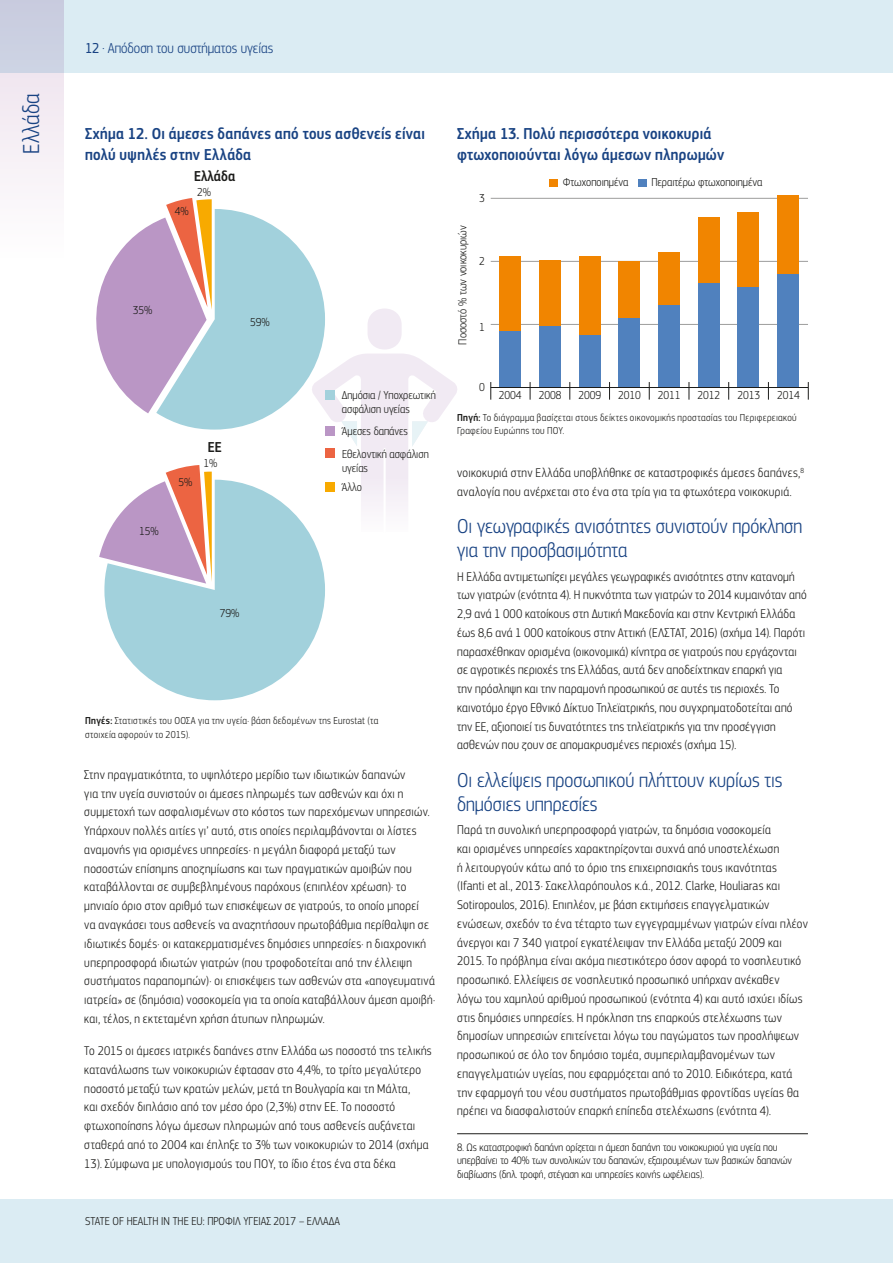
<style>
.page{position:relative;width:893px;height:1263px;background:#fff}
.page>*{position:absolute;margin:0;border:0;box-sizing:border-box;transform-origin:0 0}
.t1{font:300 24px "PF Square Sans Cond Pro";color:#194383}
.t2{font:300 21px/24px "PF Square Sans Cond Pro";color:#194383}
.t3{font:500 16.5px/21px "PF Square Sans Cond Pro";letter-spacing:.015em;color:#194383}
.t4{font:300 15px "PF Square Sans Cond Pro";color:#194383}
.t5{font:500 15px "PF Square Sans Cond Pro";color:#1d1d1b}
.t6{font:300 13.2px/18.8px "PF Square Sans Cond Pro";letter-spacing:.025em;color:#1d1d1b}
.t7{font:300 12px/13.5px "PF Square Sans Cond Pro";color:#1d1d1b}
.t8{font:300 11.25px/13.5px "PF Square Sans Cond Pro";color:#1d1d1b}
.t9{font:300 10.5px/13.5px "PF Square Sans Cond Pro";letter-spacing:.035em;color:#1d1d1b}
.s1{font-weight:400}
.s2{font-weight:500}
</style>
<div class="page">
<div style="left:0;top:0;width:64px;height:258px;background:#f7f2f7"></div>
<div style="left:0;top:0;width:893px;height:72px;background:#dbecf3"></div>
<div style="left:0;top:1199px;width:893px;height:64px;background:#dbecf3"></div>
<hr style="left:457px;top:1133px;width:351px;height:1px;background:#1d1d1b">
<svg style="left:96px;top:198px;width:361px;height:360px"></svg>
<svg style="left:104px;top:480px;width:221px;height:220px;fill:#a2d1dc"></svg>
<hr style="left:491px;top:198px;width:317px;height:1px;background:#9d9d9c">
<hr style="left:491px;top:324px;width:317px;height:1px;background:#9d9d9c">
<hr style="left:491px;top:261px;width:317px;height:1px;background:#9d9d9c">
<div style="left:778px;top:274px;width:21px;height:114px;background:#5081be"></div>
<div style="left:738px;top:287px;width:21px;height:101px;background:#5081be"></div>
<div style="left:698px;top:283px;width:21px;height:105px;background:#5081be"></div>
<div style="left:659px;top:304px;width:21px;height:84px;background:#5081be"></div>
<div style="left:619px;top:318px;width:21px;height:70px;background:#5081be"></div>
<div style="left:579px;top:335px;width:21px;height:53px;background:#5081be"></div>
<div style="left:539px;top:326px;width:21px;height:62px;background:#5081be"></div>
<div style="left:500px;top:331px;width:21px;height:57px;background:#5081be"></div>
<div style="left:778px;top:195px;width:21px;height:79px;background:#f18500"></div>
<div style="left:738px;top:212px;width:21px;height:75px;background:#f18500"></div>
<div style="left:698px;top:217px;width:21px;height:66px;background:#f18500"></div>
<div style="left:659px;top:252px;width:21px;height:52px;background:#f18500"></div>
<div style="left:619px;top:261px;width:21px;height:57px;background:#f18500"></div>
<div style="left:579px;top:256px;width:21px;height:79px;background:#f18500"></div>
<div style="left:539px;top:261px;width:21px;height:65px;background:#f18500"></div>
<div style="left:500px;top:256px;width:21px;height:75px;background:#f18500"></div>
<hr style="left:491px;top:387px;width:317px;height:1px;background:#1d1d1b">
<svg style="left:530px;top:382px;width:1px;height:18px"></svg>
<svg style="left:490px;top:382px;width:1px;height:18px"></svg>
<svg style="left:570px;top:382px;width:1px;height:18px"></svg>
<svg style="left:609px;top:382px;width:1px;height:18px"></svg>
<svg style="left:649px;top:382px;width:1px;height:18px"></svg>
<svg style="left:689px;top:382px;width:1px;height:18px"></svg>
<svg style="left:728px;top:382px;width:1px;height:18px"></svg>
<svg style="left:768px;top:382px;width:1px;height:18px"></svg>
<svg style="left:808px;top:382px;width:1px;height:18px"></svg>
<div style="left:549px;top:180px;width:9px;height:7px;background:#f18500"></div>
<div style="left:638px;top:180px;width:9px;height:7px;background:#5081be"></div>
<h1 class="t1" style="left:18px;top:154px;width:62px;rotate:-90deg">Ελλάδα</h1>
<p class="t4" style="left:85px;top:40px;width:190px"><span class="s1">12</span> . Απόδοση του συστήματος υγείας</p>
<p class="t3" style="left:85px;top:124px;width:341px">Σχήμα 12. Οι άμεσες δαπάνες από τους ασθενείς είναι πολύ υψηλές στην Ελλάδα</p>
<p class="t5" style="left:194px;top:168px;width:42px">Ελλάδα</p>
<p class="t7" style="left:175px;top:205px;width:15px">4%</p>
<p class="t7" style="left:197px;top:186px;width:15px">2%</p>
<p class="t7" style="left:133px;top:304px;width:21px">35%</p>
<p class="t7" style="left:250px;top:315px;width:21px">59%</p>
<p class="t7" style="left:139px;top:525px;width:21px">15%</p>
<p class="t7" style="left:179px;top:475px;width:15px">5%</p>
<p class="t5" style="left:208px;top:438px;width:15px">EE</p>
<p class="t7" style="left:203px;top:457px;width:15px">1%</p>
<p class="t7" style="left:220px;top:606px;width:21px">79%</p>
<p class="t7" style="left:342px;top:389px;width:95px">∆ηµόσια / Υποχρεωτική ασφάλιση υγείας</p>
<p class="t7" style="left:342px;top:424px;width:68px">Άµεσες δαπάνες</p>
<p class="t7" style="left:342px;top:447px;width:88px">Εθελοντική ασφάλιση υγείας</p>
<p class="t7" style="left:342px;top:480px;width:21px">Άλλο</p>
<p class="t9" style="left:85px;top:714px;width:295px"><span class="s2">Πηγές:</span> Στατιστικές του ΟΟΣΑ για την υγεία· βάση δεδομένων της Eurostat (τα στοιχεία αφορούν το 2015).</p>
<p class="t6" style="left:84px;top:765px;width:352px">Στην πραγματικότητα, το υψηλότερο μερίδιο των ιδιωτικών δαπανών<br>για την υγεία συνιστούν οι άμεσες πληρωμές των ασθενών και όχι η συμμετοχή των ασφαλισμένων στο κόστος των παρεχόμενων υπηρεσιών.<br>Υπάρχουν πολλές αιτίες γι’ αυτό, στις οποίες περιλαμβάνονται οι λίστες αναμονής για ορισμένες υπηρεσίες· η μεγάλη διαφορά μεταξύ των ποσοστών επίσημης αποζημίωσης και των πραγματικών αμοιβών που καταβάλλονται σε συμβεβλημένους παρόχους (επιπλέον χρέωση)· το μηνιαίο όριο στον αριθμό των επισκέψεων σε γιατρούς, το οποίο μπορεί<br>να αναγκάσει τους ασθενείς να αναζητήσουν πρωτοβάθμια περίθαλψη σε ιδιωτικές δομές· οι κατακερματισμένες δημόσιες υπηρεσίες· η διαχρονική υπερπροσφορά ιδιωτών γιατρών (που τροφοδοτείται από την έλλειψη συστήματος παραπομπών)· οι επισκέψεις των ασθενών στα «απογευματινά ιατρεία» σε (δημόσια) νοσοκομεία για τα οποία καταβάλλουν άμεση αμοιβή· και, τέλος, η εκτεταμένη χρήση άτυπων πληρωμών.</p>
<p class="t6" style="left:84px;top:1041px;width:349px">Το 2015 οι άμεσες ιατρικές δαπάνες στην Ελλάδα ως ποσοστό της τελικής κατανάλωσης των νοικοκυριών έφτασαν στο 4,4%, το τρίτο μεγαλύτερο ποσοστό μεταξύ των κρατών μελών, μετά τη Βουλγαρία και τη Μάλτα,<br>και σχεδόν διπλάσιο από τον μέσο όρο (2,3%) στην ΕΕ. Το ποσοστό φτωχοποίησης λόγω άμεσων πληρωμών από τους ασθενείς αυξάνεται σταθερά από το 2004 και έπληξε το 3% των νοικοκυριών το 2014 (σχήμα 13). Σύμφωνα με υπολογισμούς του ΠΟΥ, το ίδιο έτος ένα στα δέκα</p>
<p class="t7" style="left:85px;top:1214px;width:256px">STATE OF HEALTH IN THE EU: ΠΡΟΦΙΛ ΥΓΕΙΑΣ 2017 – ΕΛΛΑΔΑ</p>
<p class="t3" style="left:457px;top:124px;width:269px">Σχήμα 13. Πολύ περισσότερα νοικοκυριά φτωχοποιούνται λόγω άμεσων πληρωμών</p>
<p class="t7" style="left:456px;top:345px;width:121px;rotate:-90deg">Ποσοστό % των νοικοκυριών</p>
<p class="t7" style="left:479px;top:191px;width:7px">3</p>
<p class="t7" style="left:479px;top:255px;width:7px">2</p>
<p class="t7" style="left:479px;top:320px;width:7px">1</p>
<p class="t7" style="left:563px;top:176px;width:67px">Φτωχοποιηµένα</p>
<p class="t7" style="left:651px;top:176px;width:113px">Περαιτέρω φτωχοποιηµένα</p>
<p class="t7" style="left:479px;top:380px;width:7px">0</p>
<p class="t7" style="left:499px;top:389px;width:24px">2004</p>
<p class="t7" style="left:539px;top:389px;width:24px">2008</p>
<p class="t7" style="left:578px;top:389px;width:24px">2009</p>
<p class="t7" style="left:618px;top:389px;width:24px">2010</p>
<p class="t7" style="left:658px;top:389px;width:24px">2011</p>
<p class="t7" style="left:698px;top:389px;width:24px">2012</p>
<p class="t7" style="left:737px;top:389px;width:24px">2013</p>
<p class="t7" style="left:777px;top:389px;width:24px">2014</p>
<p class="t9" style="left:457px;top:411px;width:341px"><span class="s2">Πηγή:</span> Το διάγραμμα βασίζεται στους δείκτες οικονομικής προστασίας του Περιφερειακού<br>Γραφείου Ευρώπης του ΠΟΥ.</p>
<p class="t6" style="left:457px;top:463px;width:348px">νοικοκυριά στην Ελλάδα υποβλήθηκε σε καταστροφικές άμεσες δαπάνες,<sup>8 </sup>αναλογία που ανέρχεται στο ένα στα τρία για τα φτωχότερα νοικοκυριά.</p>
<h2 class="t2" style="left:457px;top:515px;width:347px">Οι γεωγραφικές ανισότητες συνιστούν πρόκληση για την προσβασιμότητα</h2>
<p class="t6" style="left:457px;top:567px;width:351px">Η Ελλάδα αντιμετωπίζει μεγάλες γεωγραφικές ανισότητες στην κατανομή των γιατρών (ενότητα 4). Η πυκνότητα των γιατρών το 2014 κυμαινόταν από 2,9 ανά 1 000 κατοίκους στη Δυτική Μακεδονία και στην Κεντρική Ελλάδα έως 8,6 ανά 1 000 κατοίκους στην Αττική (ΕΛΣΤΑΤ, 2016) (σχήμα 14). Παρότι παρασχέθηκαν ορισμένα (οικονομικά) κίνητρα σε γιατρούς που εργάζονται σε αγροτικές περιοχές της Ελλάδας, αυτά δεν αποδείχτηκαν επαρκή για<br>την πρόσληψη και την παραμονή προσωπικού σε αυτές τις περιοχές. Το καινοτόμο έργο Εθνικό Δίκτυο Τηλεϊατρικής, που συγχρηματοδοτείται από την ΕΕ, αξιοποιεί τις δυνατότητες της τηλεϊατρικής για την προσέγγιση ασθενών που ζουν σε απομακρυσμένες περιοχές (σχήμα 15).</p>
<h2 class="t2" style="left:457px;top:768px;width:327px">Οι ελλείψεις προσωπικού πλήττουν κυρίως τις δημόσιες υπηρεσίες</h2>
<p class="t6" style="left:457px;top:820px;width:352px">Παρά τη συνολική υπερπροσφορά γιατρών, τα δημόσια νοσοκομεία<br>και ορισμένες υπηρεσίες χαρακτηρίζονται συχνά από υποστελέχωση<br>ή λειτουργούν κάτω από το όριο της επιχειρησιακής τους ικανότητας<br>(Ifanti et al., 2013· Σακελλαρόπουλος κ.ά., 2012. Clarke, Houliaras και Sotiropoulos, 2016). Επιπλέον, με βάση εκτιμήσεις επαγγελματικών ενώσεων, σχεδόν το ένα τέταρτο των εγγεγραμμένων γιατρών είναι πλέον άνεργοι και 7 340 γιατροί εγκατέλειψαν την Ελλάδα μεταξύ 2009 και 2015. Το πρόβλημα είναι ακόμα πιεστικότερο όσον αφορά το νοσηλευτικό προσωπικό. Ελλείψεις σε νοσηλευτικό προσωπικό υπήρχαν ανέκαθεν<br>λόγω του χαμηλού αριθμού προσωπικού (ενότητα 4) και αυτό ισχύει ιδίως στις δημόσιες υπηρεσίες. Η πρόκληση της επαρκούς στελέχωσης των δημοσίων υπηρεσιών επιτείνεται λόγω του παγώματος των προσλήψεων προσωπικού σε όλο τον δημόσιο τομέα, συμπεριλαμβανομένων των επαγγελματιών υγείας, που εφαρμόζεται από το 2010. Ειδικότερα, κατά την εφαρμογή του νέου συστήματος πρωτοβάθμιας φροντίδας υγείας θα πρέπει να διασφαλιστούν επαρκή επίπεδα στελέχωσης (ενότητα 4).</p>
<p class="t8" style="left:457px;top:1140px;width:336px">8. Ως καταστροφική δαπάνη ορίζεται η άμεση δαπάνη του νοικοκυριού για υγεία που υπερβαίνει το 40% των συνολικών του δαπανών, εξαιρουμένων των βασικών δαπανών διαβίωσης (δηλ. τροφή, στέγαση και υπηρεσίες κοινής ωφέλειας).</p>
</div>
